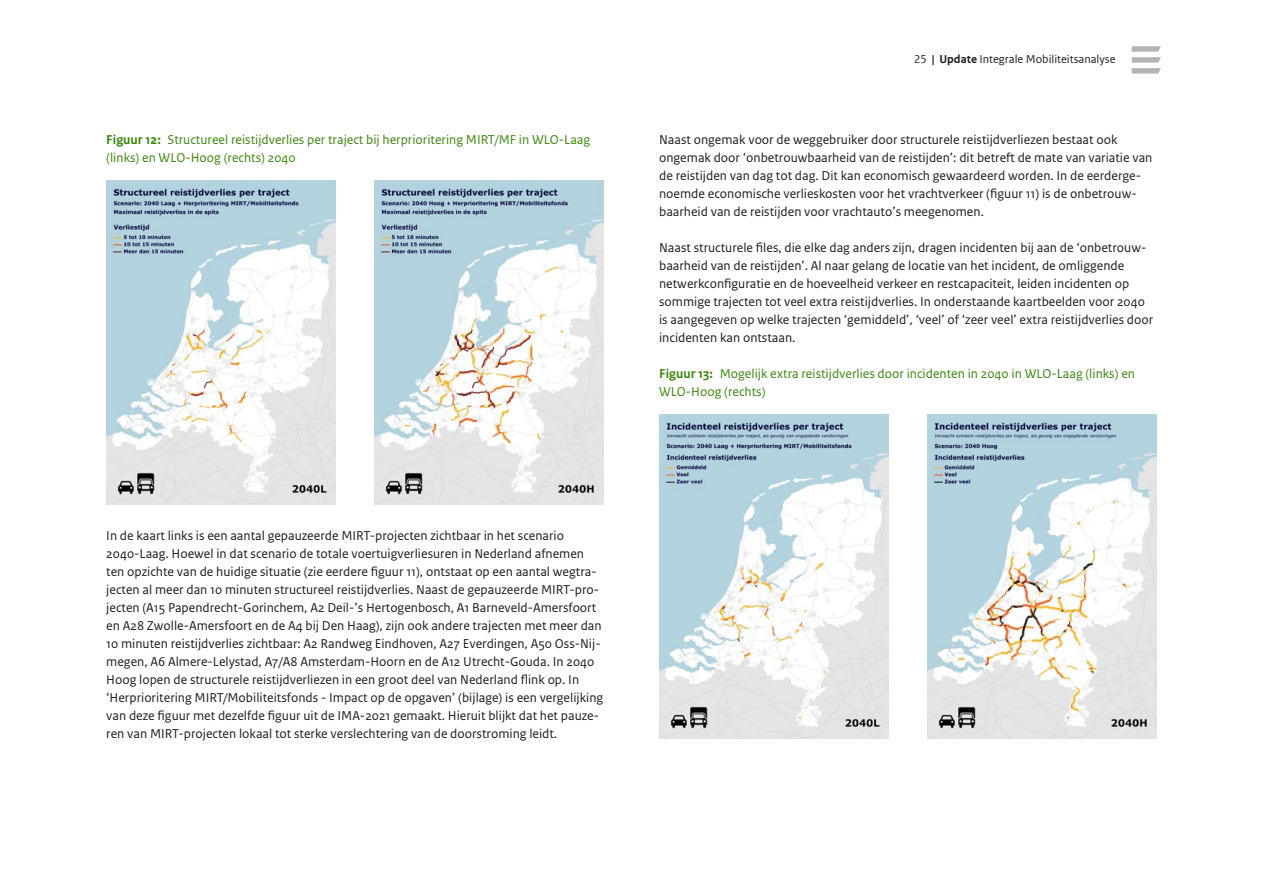
<style>
.page{position:relative;width:1263px;height:893px;background:#fff}
.page>*{position:absolute;margin:0;border:0;box-sizing:border-box;transform-origin:0 0}
.P_-_Platte_tekst{font:13.5px/18px "Rijksoverheid Sans Text";color:#1d1d1b}
.Figuurtitel{font:13.5px/18px "Rijksoverheid Sans Text";color:#39870c}
.t1{font:12px "Rijksoverheid Sans Web Text";color:#1d1d1b}
.s1{font-weight:700}
</style>
<div class="page">
<img style="left:106px;top:180px;width:229px;height:324px">
<img style="left:375px;top:180px;width:229px;height:324px">
<img style="left:659px;top:414px;width:229px;height:324px">
<img style="left:927px;top:414px;width:230px;height:324px">
<svg style="left:1132px;top:46px;width:29px;height:28px"></svg>
<p class="Figuurtitel" style="left:106px;top:131px;width:485px"><span class="s1">Figuur 12:</span> Structureel reistijdverlies per traject bij herprioritering MIRT/MF in WLO-Laag (links) en WLO-Hoog (rechts) 2040</p>
<p class="P_-_Platte_tekst" style="left:106px;top:527px;width:498px">In de kaart links is een aantal gepauzeerde MIRT-projecten zichtbaar in het scenario 2040-Laag. Hoewel in dat scenario de totale voertuigverliesuren in Nederland afnemen ten opzichte van de huidige situatie (zie eerdere figuur 11), ontstaat op een aantal wegtra&shy;jecten al meer dan 10 minuten structureel reistijdverlies. Naast de gepauzeerde MIRT-pro&shy;jecten (A15 Papendrecht-Gorinchem, A2 Deil-’s Hertogenbosch, A1 Barneveld-Amersfoort en A28 Zwolle-Amersfoort en de A4 bij Den Haag), zijn ook andere trajecten met meer dan 10 minuten reistijdverlies zichtbaar: A2 Randweg Eindhoven, A27 Everdingen, A50 Oss-Nij&shy;megen, A6 Almere-Lelystad, A7/A8 Amsterdam-Hoorn en de A12 Utrecht-Gouda. In 2040<br>Hoog lopen de structurele reistijdverliezen in een groot deel van Nederland flink op. In ‘Herprioritering MIRT/Mobiliteitsfonds - Impact op de opgaven’ (bijlage) is een vergelijking van deze figuur met dezelfde figuur uit de IMA-2021 gemaakt. Hieruit blijkt dat het pauze&shy;ren van MIRT-projecten lokaal tot sterke verslechtering van de doorstroming leidt.</p>
<p class="t1" style="left:914px;top:52px;width:203px">25 <span class="s1">| Update</span> Integrale Mobiliteitsanalyse</p>
<p class="P_-_Platte_tekst" style="left:659px;top:131px;width:495px">Naast ongemak voor de weggebruiker door structurele reistijdverliezen bestaat ook ongemak door ‘onbetrouwbaarheid van de reistijden’: dit betreft de mate van variatie van de reistijden van dag tot dag. Dit kan economisch gewaardeerd worden. In de eerderge&shy;noemde economische verlieskosten voor het vrachtverkeer (figuur 11) is de onbetrouw&shy;baarheid van de reistijden voor vrachtauto’s meegenomen.</p>
<p class="P_-_Platte_tekst" style="left:659px;top:239px;width:496px">Naast structurele files, die elke dag anders zijn, dragen incidenten bij aan de ‘onbetrouw&shy;baarheid van de reistijden’. Al naar gelang de locatie van het incident, de omliggende netwerkconfiguratie en de hoeveelheid verkeer en restcapaciteit, leiden incidenten op sommige trajecten tot veel extra reistijdverlies. In onderstaande kaartbeelden voor 2040 is aangegeven op welke trajecten ‘gemiddeld’, ‘veel’ of ‘zeer veel’ extra reistijdverlies door incidenten kan ontstaan.</p>
<p class="Figuurtitel" style="left:659px;top:365px;width:477px"><span class="s1">Figuur 13:</span> Mogelijk extra reistijdverlies door incidenten in 2040 in WLO-Laag (links) en<br>WLO-Hoog (rechts)</p>
</div>
